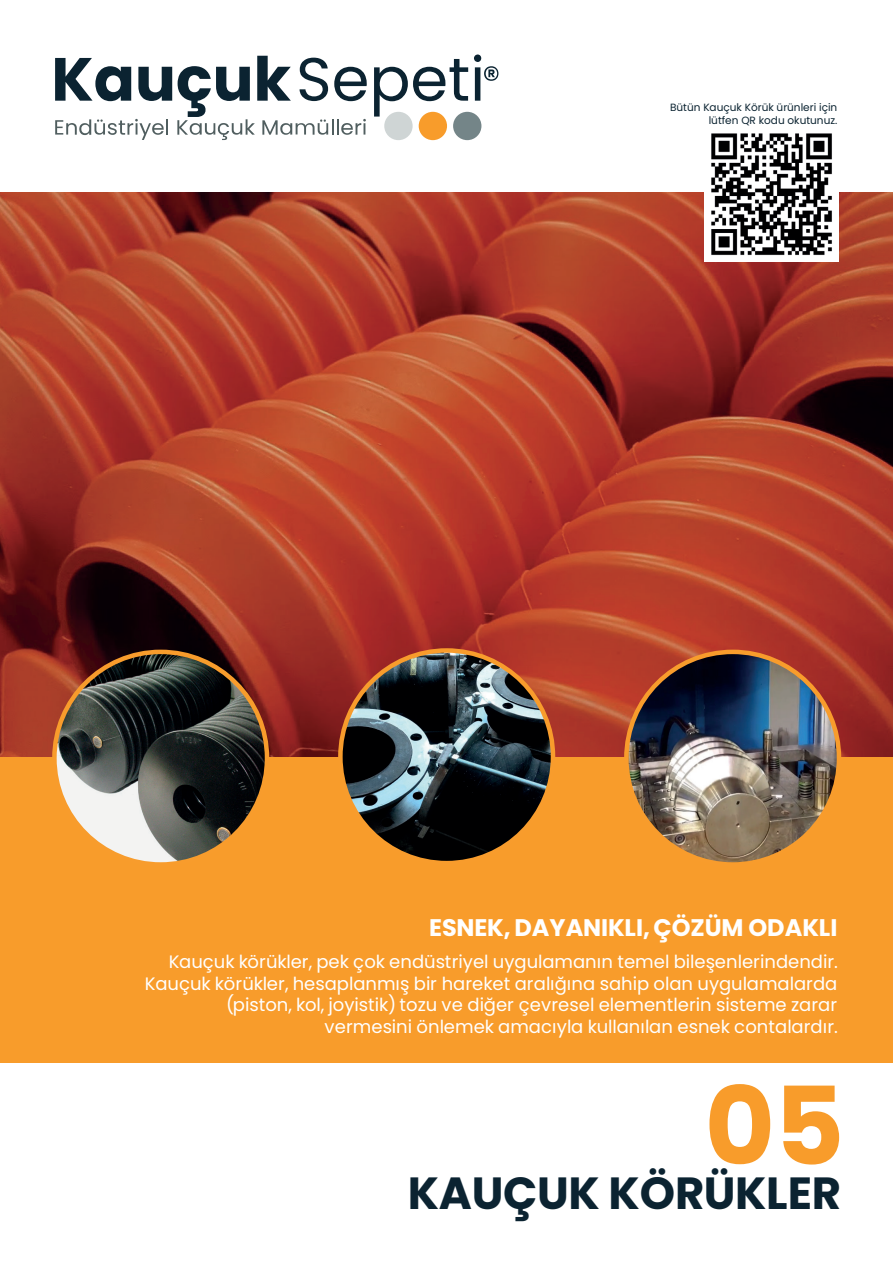
<style>
.page{position:relative;width:893px;height:1263px;background:#fff}
.page>*{position:absolute;margin:0;border:0;box-sizing:border-box;transform-origin:0 0}
.t1{font:700 108px "Poppins";color:#f89c2b}
.t2{font:700 45px "Poppins";letter-spacing:-.005em;color:#0b2331}
.t3{font:700 24px "Poppins";letter-spacing:-.005em;color:#fff}
.t4{font:18px/21.6px "Poppins";color:#fff;text-align:right}
.t5{font:10.5px/12.6px "Poppins";color:#0b2331;text-align:right}
</style>
<div class="page">
<div style="left:0;top:192px;width:893px;height:871px;background:#f89c2b"></div>
<svg style="left:374px;top:59px;width:94px;height:58px"></svg>
<svg style="left:474px;top:55px;width:24px;height:46px"></svg>
<svg style="left:55px;top:56px;width:312px;height:84px"></svg>
<div style="left:384px;top:112px;width:29px;height:28px;background:#cfd5d5;border-radius:50%"></div>
<div style="left:419px;top:112px;width:28px;height:28px;background:#f89c2b;border-radius:50%"></div>
<div style="left:453px;top:112px;width:28px;height:28px;background:#748588;border-radius:50%"></div>
<img style="left:0;top:192px;width:893px;height:564px">
<img style="left:54px;top:652px;width:213px;height:212px;border-radius:106px">
<img style="left:626px;top:652px;width:213px;height:212px;border-radius:106px">
<img style="left:340px;top:650px;width:213px;height:213px;border-radius:106px">
<img style="left:704px;top:133px;width:135px;height:128px">
<p class="t5" style="left:670px;top:101px;width:169px">Bütün Kauçuk Körük ürünleri için lütfen QR kodu okutunuz.</p>
<h3 class="t3" style="left:429px;top:913px;width:410px">ESNEK, DAYANIKLI, ÇÖZÜM ODAKLI</h3>
<p class="t4" style="left:145px;top:951px;width:695px">Kauçuk körükler, pek çok endüstriyel uygulamanın temel bileşenlerindendir.<br>Kauçuk körükler, hesaplanmış bir hareket aralığına sahip olan uygulamalarda (piston, kol, joyistik) tozu ve diğer çevresel elementlerin sisteme zarar vermesini önlemek amacıyla kullanılan esnek contalardır.</p>
<h1 class="t1" style="left:705px;top:1064px;width:141px">05</h1>
<h2 class="t2" style="left:408px;top:1167px;width:435px">KAUÇUK KÖRÜKLER</h2>
</div>
